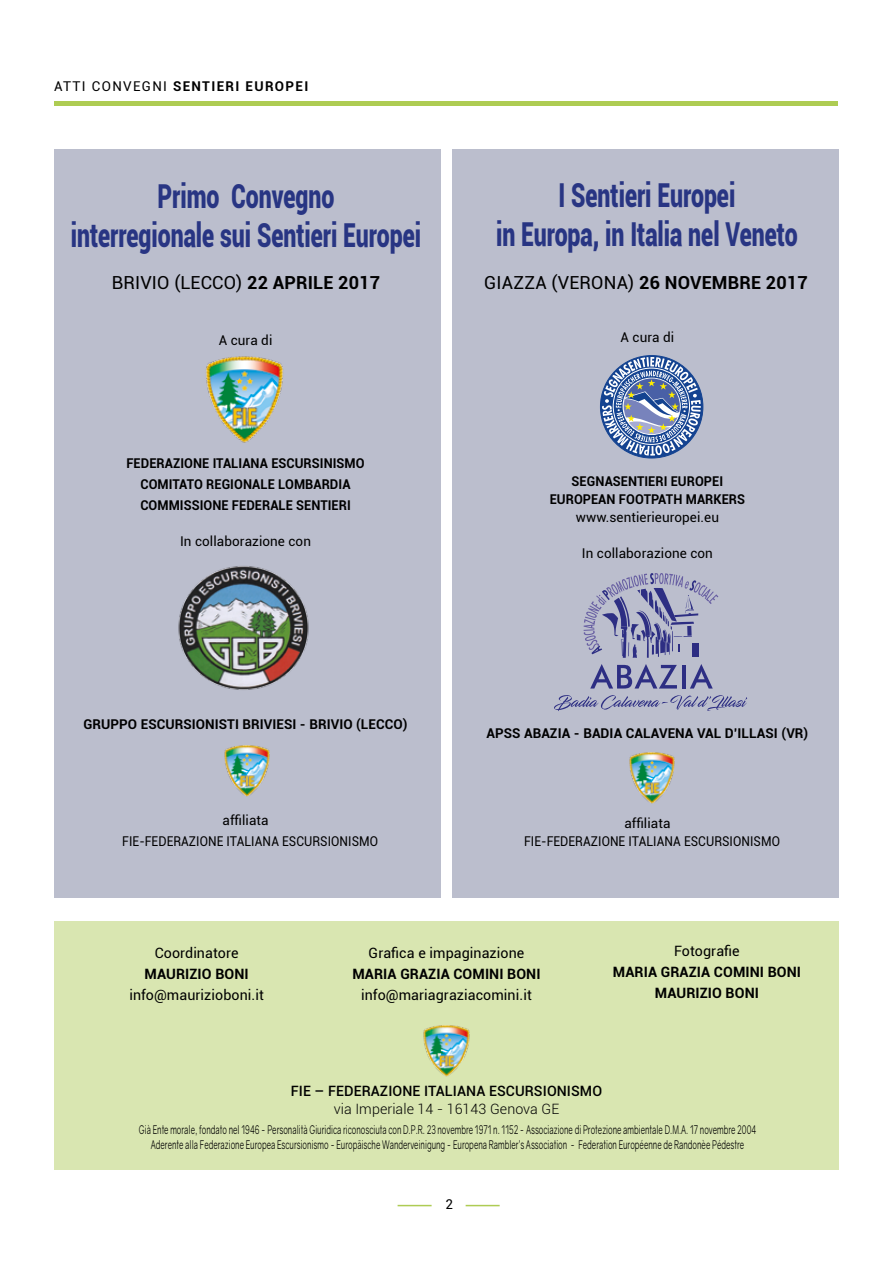
<style>
.page{position:relative;width:893px;height:1263px;background:#fff}
.page>*{position:absolute;margin:0;border:0;box-sizing:border-box;transform-origin:0 0}
.t1{font:900 33px/39px "Roboto";color:#283583;text-align:center;scale:.7 1}
.t2{font:18px "Roboto";letter-spacing:.01em;color:#000}
.t3{font:14.25px "Roboto";letter-spacing:.005em;color:#000}
.t4{font:700 14.25px/21px "Roboto";letter-spacing:.005em;color:#000;text-align:center}
.t5{font:500 14.25px "Roboto";letter-spacing:.005em;color:#000}
.t6{font:300 14.25px "Roboto";letter-spacing:.005em;color:#000}
.t7{font:13.5px/18px "Roboto";letter-spacing:.005em;color:#000}
.t8{font:700 13.5px/21px "Roboto";letter-spacing:.005em;color:#000;text-align:center;scale:.95 1}
.t9{font:700 13.5px "Roboto";letter-spacing:.005em;color:#000}
.t10{font:700 13.5px "Roboto";letter-spacing:.1em;color:#000}
.t11{font:12px/15px "Gravity";color:#000;text-align:center;scale:.65 1}
.s1{font-weight:400}
.s2{font-weight:700}
</style>
<div class="page">
<hr style="left:466px;top:1205px;width:34px;height:1px;background:#aecc53">
<hr style="left:398px;top:1205px;width:34px;height:1px;background:#aecc53">
<div style="left:54px;top:101px;width:783px;height:5px;background:#aecc53"></div>
<div style="left:453px;top:149px;width:386px;height:748px;background:#bbbecd"></div>
<div style="left:54px;top:149px;width:386px;height:748px;background:#bbbecd"></div>
<svg style="left:602px;top:357px;width:99px;height:99px"></svg>
<img style="left:629px;top:752px;width:46px;height:52px">
<div style="left:54px;top:921px;width:785px;height:248px;background:#d9e6b1"></div>
<svg style="left:584px;top:573px;width:134px;height:85px"></svg>
<svg style="left:590px;top:664px;width:87px;height:24px"></svg>
<hr style="left:682px;top:665px;width:4px;height:23px;background:#2d2e83">
<svg style="left:690px;top:664px;width:23px;height:24px"></svg>
<svg style="left:554px;top:695px;width:193px;height:16px"></svg>
<img style="left:205px;top:356px;width:79px;height:87px">
<img style="left:178px;top:566px;width:131px;height:124px">
<img style="left:224px;top:745px;width:46px;height:52px">
<img style="left:423px;top:1025px;width:47px;height:52px">
<p class="t10" style="left:54px;top:77px;width:256px"><span class="s1">ATTI CONVEGNI</span> SENTIERI EUROPEI</p>
<h1 class="t1" style="left:71px;top:175px;width:502px">Primo Convegno<br>interregionale sui Sentieri Europei</h1>
<h1 class="t1" style="left:496px;top:174px;width:433px">I Sentieri Europei<br>in Europa, in Italia nel Veneto</h1>
<h2 class="t2" style="left:112px;top:270px;width:270px">BRIVIO (LECCO) <span class="s2">22 APRILE 2017</span></h2>
<h2 class="t2" style="left:484px;top:270px;width:325px">GIAZZA (VERONA) <span class="s2">26 NOVEMBRE 2017</span></h2>
<p class="t7" style="left:219px;top:331px;width:55px">A cura di</p>
<p class="t8" style="left:126px;top:452px;width:252px">FEDERAZIONE ITALIANA ESCURSINISMO<br>COMITATO REGIONALE LOMBARDIA<br>COMMISSIONE FEDERALE SENTIERI</p>
<p class="t7" style="left:180px;top:532px;width:132px">In collaborazione con</p>
<p class="t9" style="left:84px;top:715px;width:325px">GRUPPO ESCURSIONISTI BRIVIESI - BRIVIO (LECCO)</p>
<p class="t7" style="left:122px;top:809px;width:257px;line-height:21px;text-indent:100px">affiliata<br>FIE-FEDERAZIONE ITALIANA ESCURSIONISMO</p>
<p class="t7" style="left:620px;top:327px;width:55px">A cura di</p>
<p class="t8" style="left:550px;top:471px;width:207px;line-height:18px">SEGNASENTIERI EUROPEI<br>EUROPEAN FOOTPATH MARKERS</p>
<p class="t7" style="left:576px;top:507px;width:145px">www.sentierieuropei.eu</p>
<p class="t7" style="left:582px;top:543px;width:132px">In collaborazione con</p>
<p class="t9" style="left:486px;top:723px;width:323px">APSS ABAZIA - BADIA CALAVENA VAL D’ILLASI (VR)</p>
<p class="t7" style="left:524px;top:813px;width:257px;text-indent:100px">affiliata<br>FIE-FEDERAZIONE ITALIANA ESCURSIONISMO</p>
<p class="t3" style="left:155px;top:943px;width:85px">Coordinatore</p>
<p class="t4" style="left:145px;top:963px;width:106px">MAURIZIO BONI</p>
<p class="t3" style="left:129px;top:985px;width:136px">info@maurizioboni.it</p>
<p class="t3" style="left:369px;top:943px;width:157px">Grafica e impaginazione</p>
<p class="t4" style="left:352px;top:963px;width:190px">MARIA GRAZIA COMINI BONI</p>
<p class="t3" style="left:361px;top:985px;width:172px">info@mariagraziacomini.it</p>
<p class="t3" style="left:674px;top:941px;width:67px">Fotografie</p>
<p class="t4" style="left:613px;top:961px;width:190px">MARIA GRAZIA COMINI BONI<br>MAURIZIO BONI</p>
<p class="t5" style="left:291px;top:1081px;width:313px">FIE – FEDERAZIONE ITALIANA ESCURSIONISMO</p>
<p class="t6" style="left:334px;top:1099px;width:227px">via Imperiale 14 - 16143 Genova GE</p>
<p class="t11" style="left:139px;top:1122px;width:951px">Già Ente morale, fondato nel 1946 - Personalità Giuridica riconosciuta con D.P.R. 23 novembre 1971 n. 1152 - Associazione di Protezione ambientale D.M.A. 17 novembre 2004<br>Aderente alla Federazione Europea Escursionismo - Europäische Wanderveinigung - Europena Rambler’s Association - Federation Européenne de Randonèe Pédestre</p>
<p class="t7" style="left:445px;top:1195px;width:9px">2</p>
</div>
